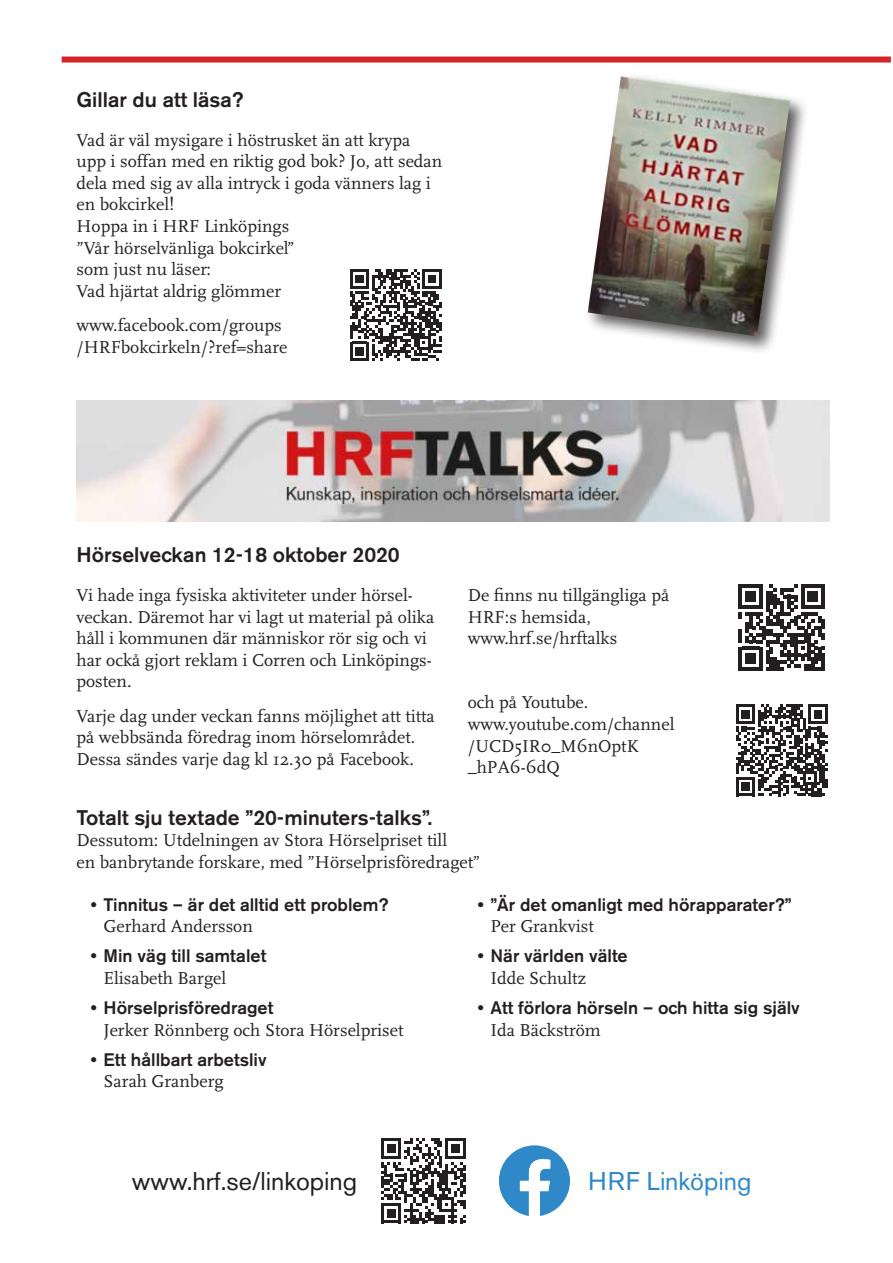
<style>
.page{position:relative;width:893px;height:1263px;background:#fff}
.page>*{position:absolute;margin:0;border:0;box-sizing:border-box;transform-origin:0 0}
.t1{font:25.5px "Akzidenz Grotesk BE";color:#231f20}
.t2{font:25.5px "Akzidenz Grotesk BE";color:#2f89c9}
.t3{font:500 21px "Akzidenz Grotesk BE";color:#231f20}
.t4{font:18px/21.6px "Scala";color:#231f20}
.t5{font:500 18px "Akzidenz Grotesk BE";color:#231f20}
</style>
<div class="page">
<svg style="left:350px;top:269px;width:92px;height:92px"></svg>
<div style="left:584px;top:73px;width:225px;height:282px;background:#231f20;opacity:.75"></div>
<img style="left:588px;top:76px;width:202px;height:260px">
<img style="left:77px;top:401px;width:752px;height:121px">
<svg style="left:738px;top:584px;width:87px;height:87px"></svg>
<svg style="left:736px;top:704px;width:92px;height:92px"></svg>
<div style="left:62px;top:57px;width:829px;height:6px;background:#d62229"></div>
<svg style="left:499px;top:1145px;width:71px;height:71px"></svg>
<svg style="left:381px;top:1138px;width:85px;height:85px"></svg>
<p class="t3" style="left:77px;top:87px;width:169px">Gillar du att läsa?</p>
<p class="t4" style="left:77px;top:129px;width:367px">Vad är väl mysigare i höstrusket än att krypa upp i soffan med en riktig god bok? Jo, att sedan dela med sig av alla intryck i goda vänners lag i en bokcirkel!<br>Hoppa in i HRF Linköpings<br>”Vår hörselvänliga bokcirkel”<br>som just nu läser:<br>Vad hjärtat aldrig glömmer</p>
<p class="t4" style="left:77px;top:315px;width:212px">www.facebook.com/groups /HRFbokcirkeln/?ref=share</p>
<p class="t3" style="left:77px;top:542px;width:325px">Hörselveckan 12-18 oktober 2020</p>
<p class="t4" style="left:77px;top:585px;width:359px">Vi hade inga fysiska aktiviteter under hörsel&shy;veckan. Däremot har vi lagt ut material på olika håll i kommunen där människor rör sig och vi har ockå gjort reklam i Corren och Linköpings&shy;posten.</p>
<p class="t4" style="left:77px;top:705px;width:360px">Varje dag under veckan fanns möjlighet att titta på webbsända föredrag inom hörselområdet.<br>Dessa sändes varje dag kl 12.30 på Facebook.</p>
<p class="t4" style="left:468px;top:585px;width:203px">De finns nu tillgängliga på<br>HRF:s hemsida, www.hrf.se/hrftalks</p>
<p class="t4" style="left:468px;top:692px;width:208px">och på Youtube. www.youtube.com/channel /UCD5IR0_M6nOptK _hPA6-6dQ</p>
<p class="t3" style="left:77px;top:804px;width:357px">Totalt sju textade ”20-minuters-talks”.</p>
<p class="t4" style="left:77px;top:830px;width:405px">Dessutom: Utdelningen av Stora Hörselpriset till<br>en banbrytande forskare, med ”Hörselprisföredraget”</p>
<p class="t5" style="left:91px;top:893px;width:299px">• Tinnitus – är det alltid ett problem?</p>
<p class="t4" style="left:104px;top:916px;width:151px">Gerhard Andersson</p>
<p class="t5" style="left:91px;top:945px;width:177px">• Min väg till samtalet</p>
<p class="t4" style="left:104px;top:968px;width:124px">Elisabeth Bargel</p>
<p class="t5" style="left:91px;top:997px;width:184px">• Hörselprisföredraget</p>
<p class="t4" style="left:104px;top:1019px;width:302px">Jerker Rönnberg och Stora Hörselpriset</p>
<p class="t5" style="left:91px;top:1048px;width:177px">• Ett hållbart arbetsliv</p>
<p class="t4" style="left:104px;top:1071px;width:122px">Sarah Granberg</p>
<p class="t5" style="left:478px;top:893px;width:315px">• ”Är det omanligt med hörapparater?”</p>
<p class="t4" style="left:490px;top:916px;width:105px">Per Grankvist</p>
<p class="t5" style="left:478px;top:945px;width:151px">• När världen välte</p>
<p class="t4" style="left:490px;top:968px;width:97px">Idde Schultz</p>
<p class="t5" style="left:478px;top:997px;width:324px">• Att förlora hörseln – och hitta sig själv</p>
<p class="t4" style="left:490px;top:1019px;width:112px">Ida Bäckström</p>
<h1 class="t1" style="left:132px;top:1166px;width:227px">www.hrf.se/linkoping</h1>
<h1 class="t2" style="left:588px;top:1166px;width:165px">HRF Linköping</h1>
</div>
